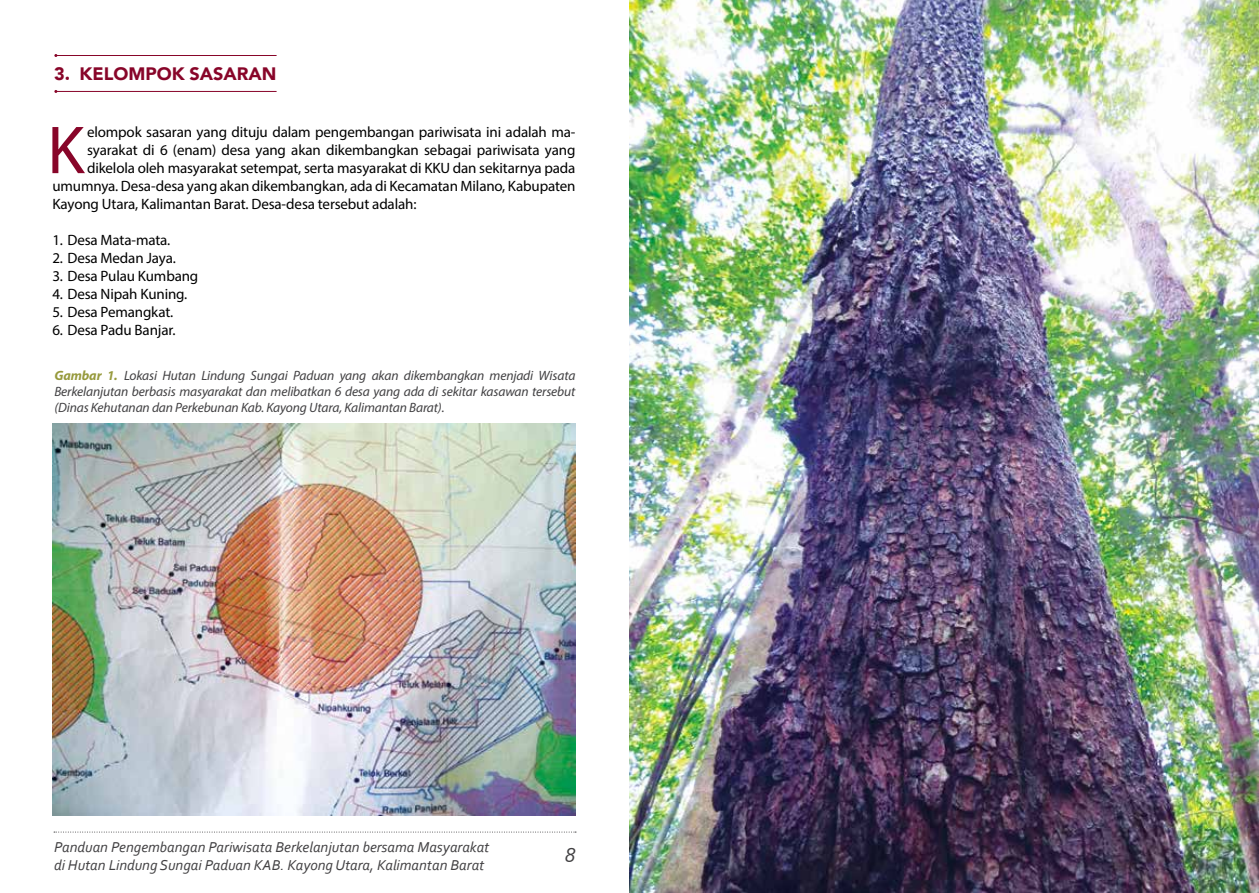
<style>
.page{position:relative;width:1259px;height:893px;background:#fff}
.page>*{position:absolute;margin:0;border:0;box-sizing:border-box;transform-origin:0 0}
.t1{font:68.4px "Myriad Pro";color:#880529}
.t2{font:italic 21px "Corbel";color:#414042}
.t3{font:900 18px "Avenir";color:#880529}
.t4{font:15px "Myriad Pro";letter-spacing:-.01em;color:#000}
.t5{font:italic 15px/18px "Corbel";color:#414042}
.t6{font:italic 13.5px/16.2px "Myriad Pro";letter-spacing:-.01em;color:#414042;text-align:justify}
.s1{font-weight:700;color:#979a3d}
</style>
<div class="page">
<svg style="left:54px;top:832px;width:522px;height:1px"></svg>
<hr style="left:56px;top:55px;width:220px;height:1px;background:#880529">
<hr style="left:56px;top:91px;width:220px;height:1px;background:#880529">
<img style="left:52px;top:424px;width:523px;height:391px">
<img style="left:629px;top:0;width:630px;height:893px">
<p class="t3" style="left:54px;top:58px;width:224px">3. KELOMPOK SASARAN</p>
<h1 class="t1" style="left:47px;top:108px;width:39px">K</h1>
<p class="t4" style="left:87px;top:123px;width:490px">elompok sasaran yang dituju dalam pengembangan pariwisata ini adalah ma-</p>
<p class="t4" style="left:87px;top:141px;width:490px">syarakat di 6 (enam) desa yang akan dikembangkan sebagai pariwisata yang</p>
<p class="t4" style="left:87px;top:159px;width:490px">dikelola oleh masyarakat setempat, serta masyarakat di KKU dan sekitarnya pada</p>
<p class="t4" style="left:52px;top:177px;width:524px">umumnya. Desa-desa yang akan dikembangkan, ada di Kecamatan Milano, Kabupaten</p>
<p class="t4" style="left:52px;top:195px;width:365px">Kayong Utara, Kalimantan Barat. Desa-desa tersebut adalah:</p>
<p class="t4" style="left:52px;top:231px;width:119px">1. Desa Mata-mata.</p>
<p class="t4" style="left:52px;top:249px;width:125px">2. Desa Medan Jaya.</p>
<p class="t4" style="left:52px;top:267px;width:147px">3. Desa Pulau Kumbang</p>
<p class="t4" style="left:52px;top:285px;width:136px">4. Desa Nipah Kuning.</p>
<p class="t4" style="left:52px;top:303px;width:122px">5. Desa Pemangkat.</p>
<p class="t4" style="left:52px;top:321px;width:125px">6. Desa Padu Banjar.</p>
<p class="t6" style="left:54px;top:367px;width:522px"><span class="s1">Gambar 1.</span> Lokasi Hutan Lindung Sungai Paduan yang akan dikembangkan menjadi Wisata Berkelanjutan berbasis masyarakat dan melibatkan 6 desa yang ada di sekitar kasawan tersebut (Dinas Kehutanan dan Perkebunan Kab. Kayong Utara, Kalimantan Barat).</p>
<p class="t5" style="left:54px;top:837px;width:437px">Panduan Pengembangan Pariwisata Berkelanjutan bersama Masyarakat di Hutan Lindung Sungai Paduan KAB. Kayong Utara, Kalimantan Barat</p>
<h2 class="t2" style="left:565px;top:842px;width:12px">8</h2>
</div>
